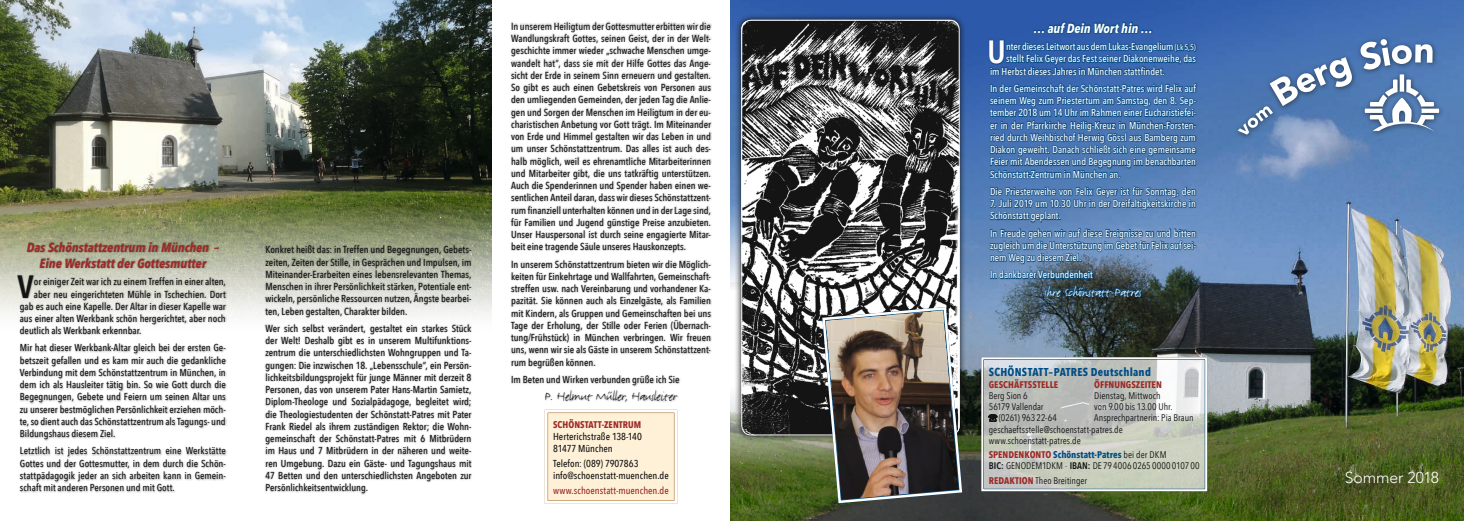
<style>
.page{position:relative;width:1464px;height:521px;background:#fff}
.page>*{position:absolute;margin:0;border:0;box-sizing:border-box;transform-origin:0 0}
.Fließtext_Initiale{font:600 32.11px "Avenir Next Condensed";color:#131413}
.Fließtext_Initiale-2{font:600 32.11px "Avenir Next Condensed";color:#fff}
.t1{font:300 15.75px "Avenir";letter-spacing:-.005em;color:#fff}
.Fließtext_Autor{font:14.44px "FF Justlefthand";letter-spacing:-.005em;color:#131413}
.Fließtext_Autor-2{font:14.44px "FF Justlefthand";letter-spacing:-.015em;color:#fff}
.Überschrift_2__Grad{font:italic 700 13.12px/15.8px "Avenir Next Condensed";color:#9c2b27;text-align:center}
.Überschrift_2__Grad-2{font:italic 700 13.12px "Avenir Next Condensed";letter-spacing:-.005em;color:#fff}
.t2{font:700 11.38px "Avenir Next Condensed";letter-spacing:.025em;color:#004c85}
.Fließtext{font:500 10.06px/12.2px "Avenir Next Condensed";color:#131413;text-align:justify}
.Fließtext-2{font:500 10.06px/12.2px "Avenir Next Condensed";letter-spacing:-.005em;color:#fff;text-align:justify}
.Fließtext_Initiale-3{font:500 10.06px "Avenir Next Condensed";letter-spacing:-.005em;color:#131413}
.Fließtext_Initiale-4{font:500 10.06px "Avenir Next Condensed";letter-spacing:-.005em;color:#fff}
.Fließtext-3{font:500 10.06px "Avenir Next Condensed";color:#9c2b27}
.t3{font:9.62px/10.9px "Avenir Next Condensed";color:#131413}
.t4{font:700 9.62px "Avenir Next Condensed";letter-spacing:.005em;color:#004c85}
.t5{font:700 9.62px "Avenir Next Condensed";letter-spacing:.005em;color:#9c2b27}
.s1{font-size:8.05px}
.s2{font-weight:700;color:#9c2b27}
.s3{color:#9c2b27}
.s4{font-weight:400;color:#131413}
.s5{font-weight:600}
</style>
<div class="page">
<img style="left:970px;top:0;width:493px;height:521px">
<img style="left:730px;top:0;width:240px;height:521px">
<img style="left:0;top:0;width:491px;height:316px">
<svg style="left:734px;top:13px;width:232px;height:429px"></svg>
<img style="left:741px;top:20px;width:218px;height:415px">
<div style="left:741px;top:20px;width:218px;height:415px;border:1px solid #fff;border-radius:9px"></div>
<div style="left:509px;top:20px;width:203px;height:383px;background:#131413;opacity:.4"></div>
<div style="left:264px;top:244px;width:209px;height:251px;background:#131413;opacity:.4"></div>
<div style="left:16px;top:241px;width:211px;height:252px;background:#131413;opacity:.4"></div>
<svg style="left:544px;top:409px;width:134px;height:95px"></svg>
<div style="left:987px;top:21px;width:210px;height:277px;background:#131413;opacity:.4"></div>
<svg style="left:989px;top:20px;width:207px;height:57px"></svg>
<svg style="left:989px;top:84px;width:207px;height:96px"></svg>
<svg style="left:989px;top:187px;width:206px;height:35px"></svg>
<svg style="left:989px;top:228px;width:206px;height:69px"></svg>
<img style="left:821px;top:251px;width:142px;height:270px">
<svg style="left:980px;top:356px;width:228px;height:136px"></svg>
<div style="left:1233px;top:35px;width:205px;height:105px;background:#131413;opacity:.6"></div>
<div style="left:1360px;top:70px;width:84px;height:67px;background:#5480b8"></div>
<svg style="left:1237px;top:39px;width:202px;height:96px"></svg>
<p class="Überschrift_2__Grad" style="left:27px;top:240px;width:194px">Das Schönstattzentrum in München –<br>Eine Werkstatt der Gottesmutter</p>
<p class="Fließtext_Initiale" style="left:17px;top:259px;width:18px">V</p>
<p class="Fließtext_Initiale-3" style="left:34px;top:276px;width:193px">or einiger Zeit war ich zu einem Treffen in einer alten,</p>
<p class="Fließtext_Initiale-3" style="left:34px;top:288px;width:193px">aber neu eingerichteten Mühle in Tschechien. Dort</p>
<p class="Fließtext_Initiale-3" style="left:20px;top:300px;width:207px">gab es auch eine Kapelle. Der Altar in dieser Kapelle war</p>
<p class="Fließtext_Initiale-3" style="left:20px;top:312px;width:207px">aus einer alten Werkbank schön hergerichtet, aber noch</p>
<p class="Fließtext_Initiale-3" style="left:20px;top:325px;width:123px">deutlich als Werkbank erkennbar.</p>
<p class="Fließtext" style="left:20px;top:342px;width:207px">Mir hat dieser Werkbank-Altar gleich bei der ersten Ge&shy;betszeit gefallen und es kam mir auch die gedankliche Verbindung mit dem Schönstattzentrum in München, in dem ich als Hausleiter tätig bin. So wie Gott durch die Begegnungen, Gebete und Feiern um seinen Altar uns zu unserer bestmöglichen Persönlichkeit erziehen möch&shy;te, so dient auch das Schönstattzentrum als Tagungs- und Bildungshaus diesem Ziel.</p>
<p class="Fließtext" style="left:20px;top:445px;width:207px">Letztlich ist jedes Schönstattzentrum eine Werkstätte Gottes und der Gottesmutter, in dem durch die Schön&shy;stattpädagogik jeder an sich arbeiten kann in Gemein&shy;schaft mit anderen Personen und mit Gott.</p>
<p class="Fließtext" style="left:265px;top:244px;width:207px">Konkret heißt das: in Treffen und Begegnungen, Gebets&shy;zeiten, Zeiten der Stille, in Gesprächen und Impulsen, im Miteinander-Erarbeiten eines lebensrelevanten Themas, Menschen in ihrer Persönlichkeit stärken, Potentiale ent&shy;wickeln, persönliche Ressourcen nutzen, Ängste bearbei&shy;ten, Leben gestalten, Charakter bilden.</p>
<p class="Fließtext" style="left:265px;top:322px;width:207px">Wer sich selbst verändert, gestaltet ein starkes Stück der Welt! Deshalb gibt es in unserem Multifunktions&shy;zentrum die unterschiedlichsten Wohngruppen und Ta&shy;gungen: Die inzwischen 18. „Lebensschule“, ein Persön&shy;lichkeitsbildungsprojekt für junge Männer mit derzeit 8<br>Personen, das von unserem Pater Hans-Martin Samietz, Diplom-Theologe und Sozialpädagoge, begleitet wird; die Theologiestudenten der Schönstatt-Patres mit Pater Frank Riedel als ihrem zuständigen Rektor; die Wohn&shy;gemeinschaft der Schönstatt-Patres mit 6 Mitbrüdern im Haus und 7 Mitbrüdern in der näheren und weite&shy;ren Umgebung. Dazu ein Gäste- und Tagungshaus mit 47 Betten und den unterschiedlichsten Angeboten zur Persönlichkeitsentwicklung.</p>
<p class="Fließtext" style="left:511px;top:20px;width:201px">In unserem Heiligtum der Gottesmutter erbitten wir die Wandlungskraft Gottes, seinen Geist, der in der Welt&shy;geschichte immer wieder „schwache Menschen umge&shy;wandelt hat“, dass sie mit der Hilfe Gottes das Ange&shy;sicht der Erde in seinem Sinn erneuern und gestalten.<br>So gibt es auch einen Gebetskreis von Personen aus den umliegenden Gemeinden, der jeden Tag die Anlie&shy;gen und Sorgen der Menschen im Heiligtum in der eu&shy;charistischen Anbetung vor Gott trägt. Im Miteinander von Erde und Himmel gestalten wir das Leben in und um unser Schönstattzentrum. Das alles ist auch des&shy;halb möglich, weil es ehrenamtliche Mitarbeiterinnen und Mitarbeiter gibt, die uns tatkräftig unterstützen.<br>Auch die Spenderinnen und Spender haben einen we&shy;sentlichen Anteil daran, dass wir dieses Schönstattzent&shy;rum finanziell unterhalten können und in der Lage sind, für Familien und Jugend günstige Preise anzubieten.<br>Unser Hauspersonal ist durch seine engagierte Mitar&shy;beit eine tragende Säule unseres Hauskonzepts.</p>
<p class="Fließtext" style="left:511px;top:258px;width:201px">In unserem Schönstattzentrum bieten wir die Möglich&shy;keiten für Einkehrtage und Wallfahrten, Gemeinschaft&shy;streffen usw. nach Vereinbarung und vorhandener Ka&shy;pazität. Sie können auch als Einzelgäste, als Familien mit Kindern, als Gruppen und Gemeinschaften bei uns Tage der Erholung, der Stille oder Ferien (Übernach&shy;tung/Frühstück) in München verbringen. Wir freuen uns, wenn wir sie als Gäste in unserem Schönstattzent&shy;rum begrüßen können.</p>
<p class="Fließtext" style="left:511px;top:373px;width:170px">Im Beten und Wirken verbunden grüße ich Sie</p>
<p class="Fließtext_Autor" style="left:545px;top:387px;width:134px">P. Helmut Müller, Hausleiter</p>
<p class="t5" style="left:553px;top:418px;width:90px">SCHÖNSTATT-ZENTRUM</p>
<p class="Fließtext" style="left:553px;top:430px;width:90px">Herterichstraße 138-140<br>81477 München</p>
<p class="Fließtext" style="left:553px;top:457px;width:117px">Telefon: (089) 7907863 info@schoenstatt-muenchen.de</p>
<p class="Fließtext-3" style="left:553px;top:484px;width:117px">www.schoenstatt-muenchen.de</p>
<p class="Überschrift_2__Grad-2" style="left:1033px;top:20px;width:121px">… auf Dein Wort hin …</p>
<p class="Fließtext_Initiale-2" style="left:987px;top:24px;width:20px">U</p>
<p class="Fließtext_Initiale-4" style="left:1006px;top:41px;width:191px">nter dieses Leitwort aus dem Lukas-Evangelium <span class="s1">(Lk 5,5)</span></p>
<p class="Fließtext_Initiale-4" style="left:1006px;top:53px;width:191px">stellt Felix Geyer das Fest seiner Diakonenweihe, das</p>
<p class="Fließtext_Initiale-4" style="left:990px;top:65px;width:176px">im Herbst dieses Jahres in München stattfindet.</p>
<p class="Fließtext-2" style="left:990px;top:82px;width:207px">In der Gemeinschaft der Schönstatt-Patres wird Felix auf seinem Weg zum Priestertum am Samstag, den 8. Sep&shy;tember 2018 um 14 Uhr im Rahmen einer Eucharistiefei&shy;er in der Pfarrkirche Heilig-Kreuz in München-Forsten&shy;ried durch Weihbischof Herwig Gössl aus Bamberg zum Diakon geweiht. Danach schließt sich eine gemeinsame Feier mit Abendessen und Begegnung im benachbarten Schönstatt-Zentrum in München an.</p>
<p class="Fließtext-2" style="left:990px;top:185px;width:207px">Die Priesterweihe von Felix Geyer ist für Sonntag, den</p>
<p class="Fließtext-2" style="left:990px;top:197px;width:207px">7. Juli 2019 um 10.30 Uhr in der Dreifaltigkeitskirche in<br>Schönstatt geplant.</p>
<p class="Fließtext-2" style="left:990px;top:227px;width:207px">In Freude gehen wir auf diese Ereignisse zu und bitten zugleich um die Unterstützung im Gebet für Felix auf sei&shy;nem Weg zu diesem Ziel.</p>
<p class="Fließtext-2" style="left:990px;top:269px;width:104px">In dankbarer Verbundenheit</p>
<p class="Fließtext_Autor-2" style="left:1044px;top:283px;width:99px">Ihre Schönstatt-Patres</p>
<p class="t2" style="left:988px;top:365px;width:164px">SCHÖNSTATT–PATRES Deutschland</p>
<p class="t5" style="left:988px;top:379px;width:71px">GESCHÄFTSSTELLE</p>
<p class="t3" style="left:988px;top:390px;width:40px">Berg Sion 6</p>
<p class="t3" style="left:988px;top:401px;width:56px">56179 Vallendar</p>
<p class="t3" style="left:998px;top:412px;width:60px">(0261) 963 22-64</p>
<p class="t3" style="left:1094px;top:379px;width:101px"><span class="s2">ÖFFNUNGSZEITEN<br></span>Dienstag, Mittwoch<br>von 9.00 bis 13.00 Uhr.<br>Ansprechpartnerin: Pia Braun</p>
<p class="t3" style="left:988px;top:423px;width:135px">geschaeftsstelle@schoenstatt-patres.de www.schoenstatt-patres.de</p>
<p class="t4" style="left:988px;top:449px;width:179px"><span class="s3">SPENDENKONTO</span> Schönstatt-Patres <span class="s4">bei der DKM</span></p>
<p class="t3" style="left:988px;top:460px;width:212px"><span class="s5">BIC:</span> GENODEM1DKM · <span class="s5">IBAN:</span> DE 79 4006 0265 0000 0107 00</p>
<p class="t3" style="left:988px;top:474px;width:100px"><span class="s2">REDAKTION</span> Theo Breitinger</p>
<h2 class="t1" style="left:1344px;top:469px;width:96px">Sommer 2018</h2>
</div>
